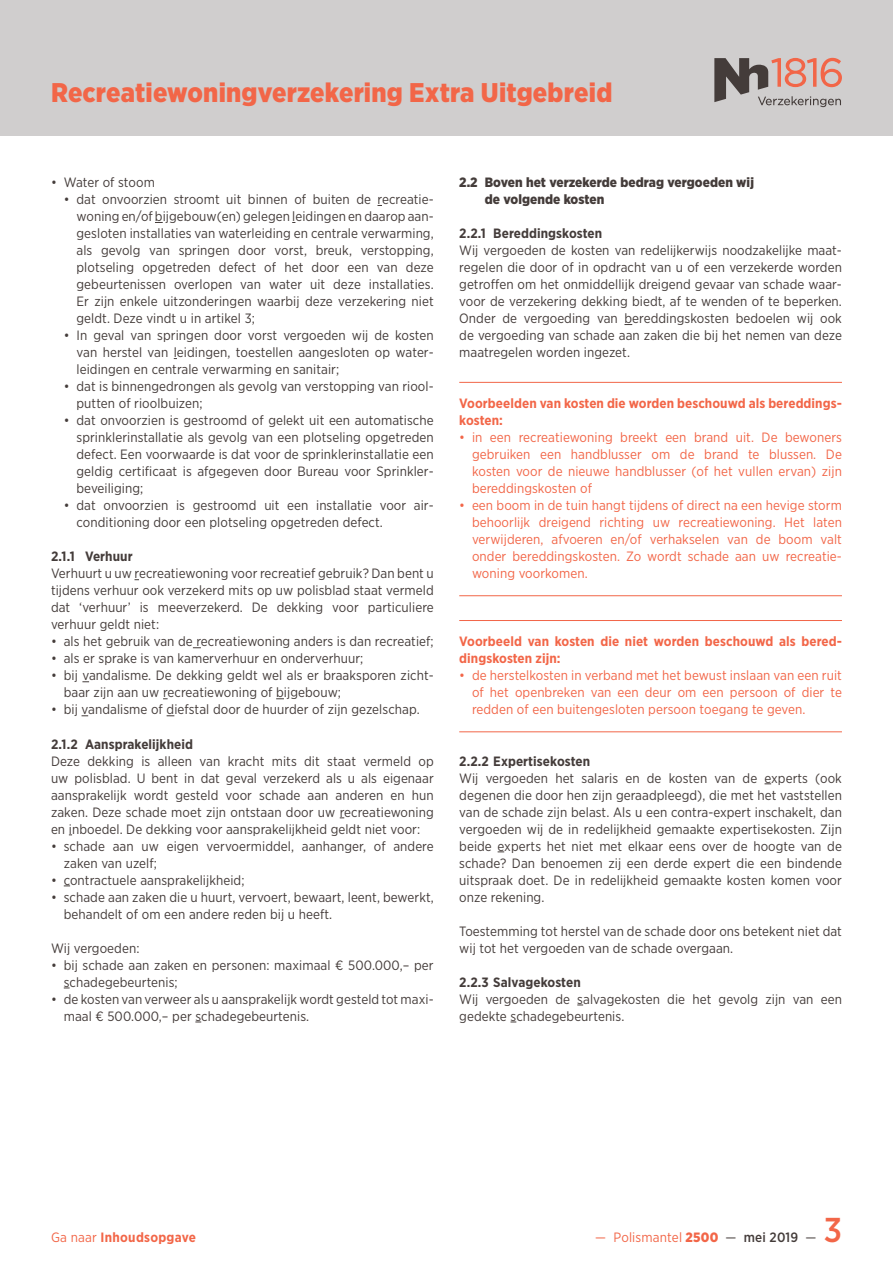
<style>
.page{position:relative;width:893px;height:1263px;background:#fff}
.page>*{position:absolute;margin:0;border:0;box-sizing:border-box;transform-origin:0 0}
.t1{font:500 34.5px "Gotham Narrow";color:#f26648}
.t2{font:900 27px "Gotham Narrow";letter-spacing:.005em;color:#f26648}
.t3{font:13.5px/17px "Gotham Narrow";letter-spacing:.005em;color:#443c3a}
.t4{font:13.5px/17px "Gotham Narrow";letter-spacing:.005em;color:#f26648;text-align:justify}
.t5{font:700 13.5px/17px "Gotham Narrow";letter-spacing:.005em;color:#f26648}
.t6{font:700 13.5px "Gotham Narrow";letter-spacing:.005em;color:#443c3a}
.t7{font:900 13.5px/17px "Gotham Narrow";letter-spacing:.005em;color:#443c3a}
.s1{font-weight:400}
.s2{font-weight:900}
.s3{color:#443c3a}
.s4{font-weight:500;color:#443c3a}
</style>
<div class="page">
<hr style="left:459px;top:382px;width:383px;height:1px;background:#f26648">
<hr style="left:459px;top:595px;width:383px;height:1px;background:#f26648">
<hr style="left:459px;top:620px;width:383px;height:1px;background:#f26648">
<hr style="left:459px;top:731px;width:383px;height:1px;background:#f26648">
<div style="left:0;top:0;width:893px;height:136px;background:#d0cece"></div>
<svg style="left:714px;top:58px;width:128px;height:49px"></svg>
<h2 class="t2" style="left:51px;top:74px;width:563px">Recreatiewoningverzekering Extra Uitgebreid</h2>
<p class="t3" style="left:51px;top:174px;width:105px">• Water of stoom</p>
<p class="t3" style="left:77px;top:191px;width:359px;text-align:justify;text-indent:-13px">• dat onvoorzien stroomt uit binnen of buiten de recreatie&shy;woning en/of bijgebouw(en) gelegen leidingen en daarop aan&shy;gesloten installaties van waterleiding en centrale verwarming, als gevolg van springen door vorst, breuk, verstopping, plotseling opgetreden defect of het door een van deze gebeurtenissen overlopen van water uit deze installaties.<br>Er zijn enkele uitzonderingen waarbij deze verzekering niet geldt. Deze vindt u in artikel 3;</p>
<p class="t3" style="left:77px;top:327px;width:359px;text-align:justify;text-indent:-13px">• In geval van springen door vorst vergoeden wij de kosten van herstel van leidingen, toestellen aangesloten op water&shy;leidingen en centrale verwarming en sanitair;</p>
<p class="t3" style="left:77px;top:378px;width:359px;text-indent:-13px">• dat is binnengedrongen als gevolg van verstopping van riool&shy;putten of rioolbuizen;</p>
<p class="t3" style="left:77px;top:412px;width:359px;text-align:justify;text-indent:-13px">• dat onvoorzien is gestroomd of gelekt uit een automatische sprinklerinstallatie als gevolg van een plotseling opgetreden defect. Een voorwaarde is dat voor de sprinklerinstallatie een geldig certificaat is afgegeven door Bureau voor Sprinkler&shy;beveiliging;</p>
<p class="t3" style="left:77px;top:497px;width:359px;text-indent:-13px">• dat onvoorzien is gestroomd uit een installatie voor air&shy;conditioning door een plotseling opgetreden defect.</p>
<p class="t6" style="left:51px;top:548px;width:83px">2.1.1 Verhuur</p>
<p class="t3" style="left:51px;top:565px;width:384px;text-align:justify">Verhuurt u uw recreatiewoning voor recreatief gebruik? Dan bent u tijdens verhuur ook verzekerd mits op uw polisblad staat vermeld dat ‘verhuur’ is meeverzekerd. De dekking voor particuliere verhuur geldt niet:</p>
<p class="t3" style="left:51px;top:633px;width:384px">• als het gebruik van de recreatiewoning anders is dan recreatief;</p>
<p class="t3" style="left:51px;top:650px;width:314px">• als er sprake is van kamerverhuur en onderverhuur;</p>
<p class="t3" style="left:64px;top:667px;width:371px;text-indent:-13px">• bij vandalisme. De dekking geldt wel als er braaksporen zicht&shy;baar zijn aan uw recreatiewoning of bijgebouw;</p>
<p class="t3" style="left:51px;top:701px;width:370px">• bij vandalisme of diefstal door de huurder of zijn gezelschap.</p>
<p class="t6" style="left:51px;top:735px;width:143px">2.1.2 Aansprakelijkheid</p>
<p class="t3" style="left:51px;top:752px;width:384px;text-align:justify">Deze dekking is alleen van kracht mits dit staat vermeld op uw polisblad. U bent in dat geval verzekerd als u als eigenaar aansprakelijk wordt gesteld voor schade aan anderen en hun zaken. Deze schade moet zijn ontstaan door uw recreatiewoning en inboedel. De dekking voor aansprakelijkheid geldt niet voor:</p>
<p class="t3" style="left:64px;top:837px;width:371px;text-indent:-13px">• schade aan uw eigen vervoermiddel, aanhanger, of andere zaken van uzelf;</p>
<p class="t3" style="left:51px;top:871px;width:195px">• contractuele aansprakelijkheid;</p>
<p class="t3" style="left:64px;top:888px;width:371px;text-indent:-13px">• schade aan zaken die u huurt, vervoert, bewaart, leent, bewerkt, behandelt of om een andere reden bij u heeft.</p>
<p class="t3" style="left:51px;top:939px;width:90px">Wij vergoeden:</p>
<p class="t3" style="left:64px;top:956px;width:371px;text-indent:-13px">• bij schade aan zaken en personen: maximaal € 500.000,– per schadegebeurtenis;</p>
<p class="t3" style="left:64px;top:990px;width:371px;text-indent:-13px">• de kosten van verweer als u aansprakelijk wordt gesteld tot maxi&shy;maal € 500.000,– per schadegebeurtenis.</p>
<p class="t7" style="left:485px;top:174px;width:271px;text-indent:-26px">2.2 Boven het verzekerde bedrag vergoeden wij de volgende kosten</p>
<p class="t6" style="left:459px;top:225px;width:144px">2.2.1 Bereddingskosten</p>
<p class="t3" style="left:459px;top:242px;width:384px;text-align:justify">Wij vergoeden de kosten van redelijkerwijs noodzakelijke maat&shy;regelen die door of in opdracht van u of een verzekerde worden getroffen om het onmiddellijk dreigend gevaar van schade waar&shy;voor de verzekering dekking biedt, af te wenden of te beperken.<br>Onder de vergoeding van bereddingskosten bedoelen wij ook de vergoeding van schade aan zaken die bij het nemen van deze maatregelen worden ingezet.</p>
<p class="t5" style="left:459px;top:395px;width:384px">Voorbeelden van kosten die worden beschouwd als bereddings&shy;kosten:</p>
<p class="t4" style="left:472px;top:429px;width:371px;text-indent:-13px">• in een recreatiewoning breekt een brand uit. De bewoners gebruiken een handblusser om de brand te blussen. De kosten voor de nieuwe handblusser (of het vullen ervan) zijn bereddingskosten of</p>
<p class="t4" style="left:472px;top:497px;width:371px;text-indent:-13px">• een boom in de tuin hangt tijdens of direct na een hevige storm behoorlijk dreigend richting uw recreatiewoning. Het laten verwijderen, afvoeren en/of verhakselen van de boom valt onder bereddingskosten. Zo wordt schade aan uw recreatie&shy;woning voorkomen.</p>
<p class="t5" style="left:459px;top:633px;width:384px">Voorbeeld van kosten die niet worden beschouwd als bered&shy;dingskosten zijn:</p>
<p class="t4" style="left:472px;top:667px;width:371px;text-indent:-13px">• de herstelkosten in verband met het bewust inslaan van een ruit of het openbreken van een deur om een persoon of dier te redden of een buitengesloten persoon toegang te geven.</p>
<p class="t6" style="left:459px;top:752px;width:132px">2.2.2 Expertisekosten</p>
<p class="t3" style="left:459px;top:769px;width:384px;text-align:justify">Wij vergoeden het salaris en de kosten van de experts (ook degenen die door hen zijn geraadpleegd), die met het vaststellen van de schade zijn belast. Als u een contra-expert inschakelt, dan vergoeden wij de in redelijkheid gemaakte expertisekosten. Zijn beide experts het niet met elkaar eens over de hoogte van de schade? Dan benoemen zij een derde expert die een bindende uitspraak doet. De in redelijkheid gemaakte kosten komen voor onze rekening.</p>
<p class="t3" style="left:459px;top:922px;width:384px">Toestemming tot herstel van de schade door ons betekent niet dat wij tot het vergoeden van de schade overgaan.</p>
<p class="t6" style="left:459px;top:973px;width:123px">2.2.3 Salvagekosten</p>
<p class="t3" style="left:459px;top:990px;width:384px">Wij vergoeden de salvagekosten die het gevolg zijn van een gedekte schadegebeurtenis.</p>
<p class="t5" style="left:51px;top:1228px;width:147px"><span class="s1">Ga naar</span> Inhoudsopgave</p>
<p class="t4" style="left:595px;top:1228px;width:223px">— Polismantel <span class="s2">2500</span> <span class="s3">—</span> <span class="s4">mei 2019</span> <span class="s3">—</span></p>
<h1 class="t1" style="left:824px;top:1208px;width:20px">3</h1>
</div>
